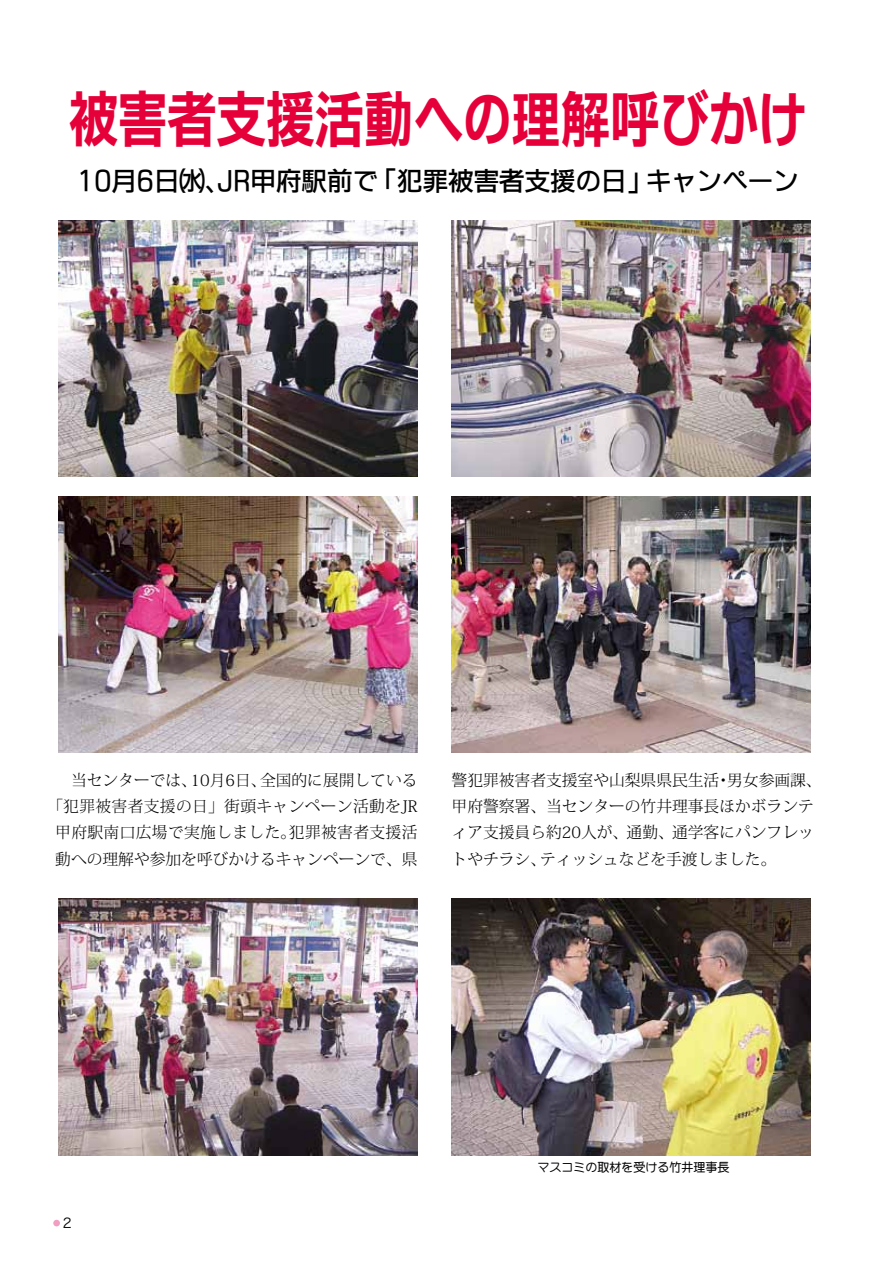
<style>
.page{position:relative;width:893px;height:1263px;background:#fff}
.page>*{position:absolute;margin:0;border:0;box-sizing:border-box;transform-origin:0 0}
.t1{font:60px "FGP Kaku Gothic Ca U";color:#e60039;scale:.82 1}
.t2{font:25.5px "FGP Kaku Gothic Ca B";color:#000}
.t3{font:300 15.75px/26.2px "Koz Min Pro";color:#000;text-align:center}
.t4{font:13.5px "Hira Kaku Pro W3";color:#000}
.t5{font:12px "FGP Maru Gothic Ca M";color:#000}
</style>
<div class="page">
<img style="left:58px;top:899px;width:360px;height:256px">
<img style="left:58px;top:221px;width:360px;height:256px">
<img style="left:58px;top:496px;width:360px;height:257px">
<img style="left:452px;top:899px;width:359px;height:256px">
<img style="left:452px;top:221px;width:359px;height:256px">
<img style="left:452px;top:496px;width:359px;height:257px">
<div style="left:53px;top:1220px;width:7px;height:6px;background:#f19ec2;border-radius:50%"></div>
<h1 class="t1" style="left:69px;top:89px;width:901px">被害者支援活動への理解呼びかけ</h1>
<h2 class="t2" style="left:77px;top:168px;width:723px">10月6日㈬、JR甲府駅前で「犯罪被害者支援の日」キャンペーン</h2>
<p class="t3" style="left:47px;top:766px;width:372px">　当センターでは、10月6日、全国的に展開している「犯罪被害者支援の日」街頭キャンペーン活動をJR甲府駅南口広場で実施しました。犯罪被害者支援活動への理解や参加を呼びかけるキャンペーンで、県</p>
<p class="t3" style="left:452px;top:766px;width:372px;text-align:left">警犯罪被害者支援室や山梨県県民生活・男女参画課、甲府警察署、当センターの竹井理事長ほかボランティア支援員ら約20人が、通勤、通学客にパンフレットやチラシ、ティッシュなどを手渡しました。</p>
<p class="t4" style="left:63px;top:1211px;width:10px">2</p>
<p class="t5" style="left:537px;top:1161px;width:193px">マスコミの取材を受ける竹井理事長</p>
</div>
